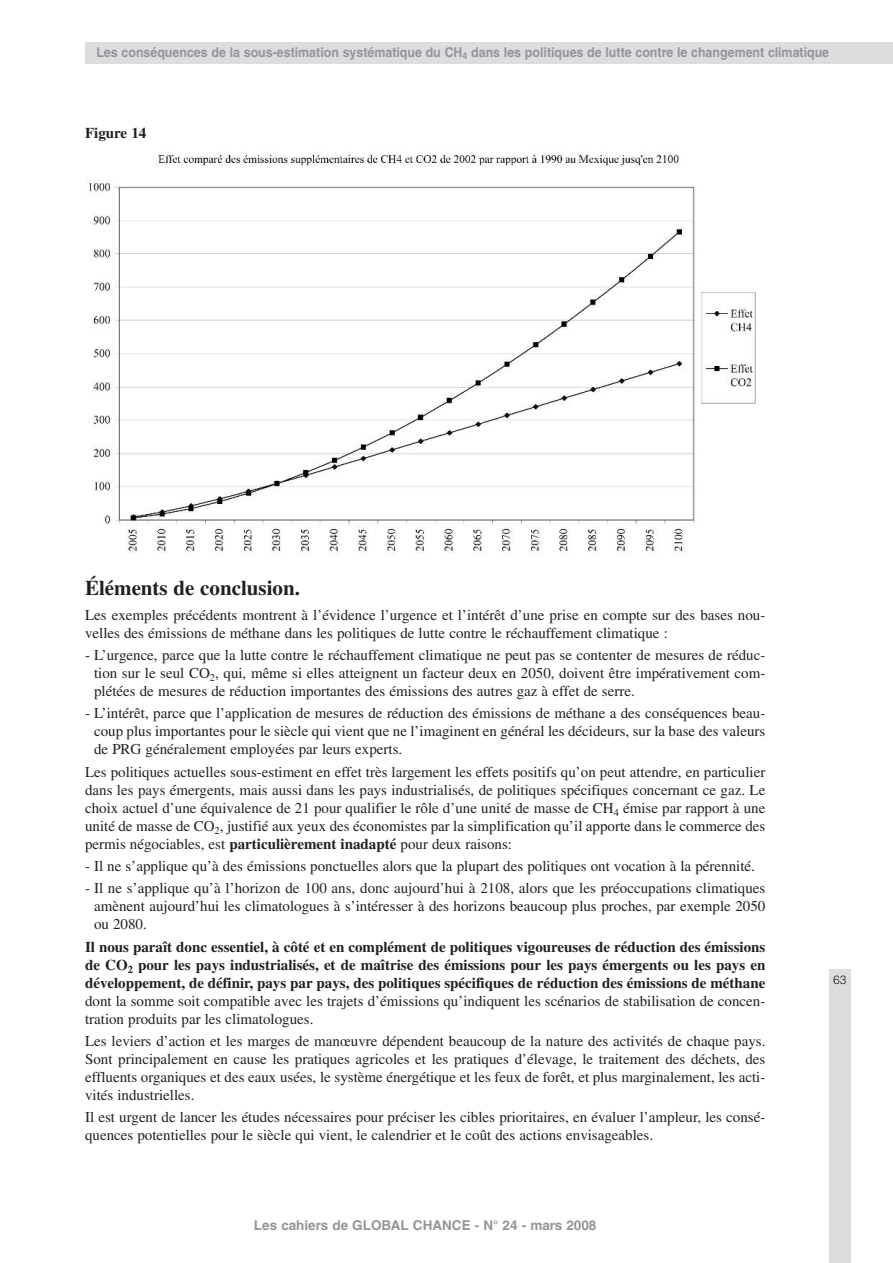
<style>
.page{position:relative;width:893px;height:1263px;background:#fff}
.page>*{position:absolute;margin:0;border:0;box-sizing:border-box;transform-origin:0 0}
.t1{font:700 21px "Times";color:#231f20}
.t2{font:15px/18px "Times";color:#231f20;text-align:justify}
.t3{font:700 15px/18px "Times";color:#231f20;text-align:justify}
.t4{font:700 13.5px "Helvetica";color:#939598;scale:.92 1}
.t5{font:700 13.5px "Helvetica";color:#939598}
.t6{font:300 12px "Helvetica";color:#231f20}
.s1{font-weight:700}
</style>
<div class="page">
<div style="left:85px;top:43px;width:808px;height:21px;background:#dcdddf"></div>
<div style="left:829px;top:969px;width:21px;height:294px;background:#dcdddf"></div>
<img style="left:87px;top:151px;width:669px;height:403px">
<p class="t4" style="left:96px;top:47px;width:798px">Les conséquences de la sous-estimation systématique du CH<sub>4</sub> dans les politiques de lutte contre le changement climatique</p>
<p class="t3" style="left:85px;top:125px;width:63px">Figure 14</p>
<h1 class="t1" style="left:85px;top:580px;width:216px">Éléments de conclusion.</h1>
<p class="t2" style="left:85px;top:607px;width:682px">Les exemples précédents montrent à l’évidence l’urgence et l’intérêt d’une prise en compte sur des bases nou&shy;velles des émissions de méthane dans les politiques de lutte contre le réchauffement climatique :</p>
<p class="t2" style="left:94px;top:647px;width:673px;text-indent:-9px">- L’urgence, parce que la lutte contre le réchauffement climatique ne peut pas se contenter de mesures de réduc&shy;tion sur le seul CO<sub>2</sub>, qui, même si elles atteignent un facteur deux en 2050, doivent être impérativement com&shy;plétées de mesures de réduction importantes des émissions des autres gaz à effet de serre.</p>
<p class="t2" style="left:94px;top:706px;width:673px;text-indent:-9px">- L’intérêt, parce que l’application de mesures de réduction des émissions de méthane a des conséquences beau&shy;coup plus importantes pour le siècle qui vient que ne l’imaginent en général les décideurs, sur la base des valeurs de PRG généralement employées par leurs experts.</p>
<p class="t2" style="left:85px;top:764px;width:682px">Les politiques actuelles sous-estiment en effet très largement les effets positifs qu’on peut attendre, en particulier dans les pays émergents, mais aussi dans les pays industrialisés, de politiques spécifiques concernant ce gaz. Le choix actuel d’une équivalence de 21 pour qualifier le rôle d’une unité de masse de CH<sub>4</sub> émise par rapport à une unité de masse de CO<sub>2</sub>, justifié aux yeux des économistes par la simplification qu’il apporte dans le commerce des permis négociables, est <span class="s1">particulièrement inadapté</span> pour deux raisons:</p>
<p class="t2" style="left:85px;top:858px;width:671px">- Il ne s’applique qu’à des émissions ponctuelles alors que la plupart des politiques ont vocation à la pérennité.</p>
<p class="t2" style="left:94px;top:881px;width:673px;text-indent:-9px">- Il ne s’applique qu’à l’horizon de 100 ans, donc aujourd’hui à 2108, alors que les préoccupations climatiques amènent aujourd’hui les climatologues à s’intéresser à des horizons beaucoup plus proches, par exemple 2050 ou 2080.</p>
<p class="t3" style="left:85px;top:939px;width:682px">Il nous paraît donc essentiel, à côté et en complément de politiques vigoureuses de réduction des émissions de CO<sub>2</sub> pour les pays industrialisés, et de maîtrise des émissions pour les pays émergents ou les pays en développement, de définir, pays par pays, des politiques spécifiques de réduction des émissions de méthane</p>
<p class="t2" style="left:85px;top:993px;width:682px">dont la somme soit compatible avec les trajets d’émissions qu’indiquent les scénarios de stabilisation de concen&shy;tration produits par les climatologues.</p>
<p class="t2" style="left:85px;top:1033px;width:682px">Les leviers d’action et les marges de manœuvre dépendent beaucoup de la nature des activités de chaque pays.<br>Sont principalement en cause les pratiques agricoles et les pratiques d’élevage, le traitement des déchets, des effluents organiques et des eaux usées, le système énergétique et les feux de forêt, et plus marginalement, les acti&shy;vités industrielles.</p>
<p class="t2" style="left:85px;top:1110px;width:682px">Il est urgent de lancer les études nécessaires pour préciser les cibles prioritaires, en évaluer l’ampleur, les consé&shy;quences potentielles pour le siècle qui vient, le calendrier et le coût des actions envisageables.</p>
<p class="t5" style="left:254px;top:1220px;width:344px">Les cahiers de GLOBAL CHANCE - N° 24 - mars 2008</p>
<p class="t6" style="left:833px;top:973px;width:15px">63</p>
</div>
